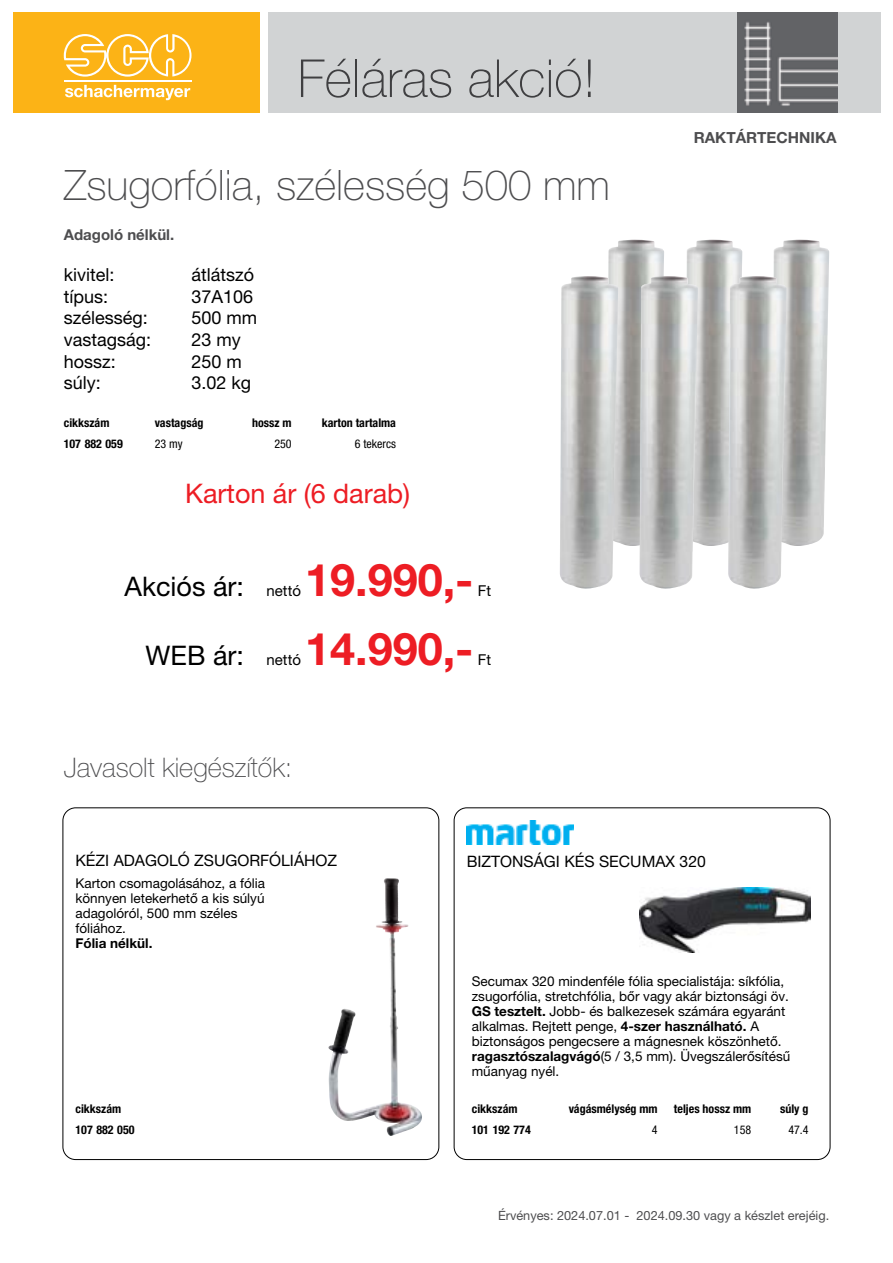
<style>
.page{position:relative;width:893px;height:1263px;background:#fff}
.page>*{position:absolute;margin:0;border:0;box-sizing:border-box;transform-origin:0 0}
.t1{font:100 52.5px "Helvetica Neue LT Pro";color:#4d4d4f}
.t2{font:700 45px "Helvetica Neue LT Pro";color:#ed1d24}
.t3{font:100 42px "Helvetica Neue LT Pro";color:#4d4d4f}
.t4{font:27px "Helvetica Neue LT Pro";color:#000}
.t5{font:100 27px "Helvetica Neue LT Pro";color:#4d4d4f}
.t6{font:27px "Helvetica Neue LT Pro";color:#ed1d24}
.t7{font:18px "Helvetica Neue LT Pro";color:#000}
.t8{font:15.75px "Helvetica Neue LT Pro";color:#000}
.t9{font:700 15.3px "Helvetica Neue LT Pro";color:#4d4d4f}
.t10{font:700 15px "Helvetica Neue LT Pro";color:#4d4d4f}
.t11{font:15px "Helvetica Neue LT Pro";color:#000}
.t12{font:13.5px/15px "Helvetica Neue LT Pro";color:#000}
.t13{font:700 13.5px "Helvetica Neue LT Pro";color:#000}
.t14{font:12.75px "Helvetica Neue LT Pro";color:#4d4d4f}
.t15{font:700 condensed 12px/21px "Helvetica Neue LT Pro";color:#000}
.t16{font:condensed 12px "Helvetica Neue LT Pro";color:#000}
.s1{font-size:15px}
.s2{font-weight:700}
</style>
<div class="page">
<div style="left:13px;top:13px;width:246px;height:100px;background:#fcb316"></div>
<div style="left:268px;top:13px;width:612px;height:100px;background:#d1d3d4"></div>
<svg style="left:64px;top:34px;width:128px;height:43px"></svg>
<svg style="left:65px;top:85px;width:125px;height:15px"></svg>
<hr style="left:64px;top:81px;width:128px;height:1px;background:#fff">
<img style="left:737px;top:13px;width:100px;height:100px">
<div style="left:63px;top:808px;width:376px;height:352px;border:1px solid #000;border-radius:13px"></div>
<img style="left:328px;top:881px;width:94px;height:255px">
<div style="left:454px;top:808px;width:376px;height:352px;border:1px solid #000;border-radius:13px"></div>
<img style="left:467px;top:820px;width:106px;height:24px">
<img style="left:640px;top:887px;width:170px;height:65px">
<img style="left:608px;top:240px;width:56px;height:306px">
<img style="left:686px;top:240px;width:56px;height:306px">
<img style="left:773px;top:240px;width:56px;height:306px">
<img style="left:560px;top:276px;width:58px;height:313px">
<img style="left:640px;top:276px;width:58px;height:313px">
<img style="left:728px;top:276px;width:58px;height:313px">
<h1 class="t1" style="left:298px;top:48px;width:300px">Féláras akció!</h1>
<h3 class="t3" style="left:64px;top:161px;width:548px">Zsugorfólia, szélesség 500 mm</h3>
<p class="t10" style="left:64px;top:225px;width:112px">Adagoló nélkül.</p>
<h3 class="t7" style="left:64px;top:264px;width:52px">kivitel:</h3>
<h3 class="t7" style="left:191px;top:264px;width:64px">átlátszó</h3>
<h3 class="t7" style="left:64px;top:286px;width:46px">típus:</h3>
<h3 class="t7" style="left:191px;top:286px;width:63px">37A106</h3>
<h3 class="t7" style="left:64px;top:307px;width:85px">szélesség:</h3>
<h3 class="t7" style="left:191px;top:307px;width:67px">500 mm</h3>
<h3 class="t7" style="left:64px;top:329px;width:89px">vastagság:</h3>
<h3 class="t7" style="left:191px;top:329px;width:51px">23 my</h3>
<h3 class="t7" style="left:64px;top:350px;width:53px">hossz:</h3>
<h3 class="t7" style="left:191px;top:350px;width:52px">250 m</h3>
<h3 class="t7" style="left:64px;top:372px;width:39px">súly:</h3>
<h3 class="t7" style="left:191px;top:372px;width:61px">3.02 kg</h3>
<p class="t15" style="left:64px;top:412px;width:47px">cikkszám</p>
<p class="t15" style="left:155px;top:412px;width:50px">vastagság</p>
<p class="t15" style="left:252px;top:412px;width:41px">hossz m</p>
<p class="t15" style="left:322px;top:412px;width:76px">karton tartalma</p>
<p class="t15" style="left:64px;top:433px;width:61px">107 882 059</p>
<p class="t16" style="left:155px;top:436px;width:29px">23 my</p>
<p class="t16" style="left:274px;top:436px;width:19px">250</p>
<p class="t16" style="left:355px;top:436px;width:43px">6 tekercs</p>
<h3 class="t6" style="left:185px;top:477px;width:227px">Karton ár (6 darab)</h3>
<h3 class="t4" style="left:125px;top:570px;width:178px">Akciós ár: <span class="s1">nettó</span></h3>
<h2 class="t2" style="left:305px;top:552px;width:170px">19.990,-</h2>
<p class="t11" style="left:478px;top:581px;width:15px">Ft</p>
<h3 class="t4" style="left:146px;top:639px;width:157px">WEB ár: <span class="s1">nettó</span></h3>
<h2 class="t2" style="left:305px;top:621px;width:170px">14.990,-</h2>
<p class="t11" style="left:478px;top:650px;width:15px">Ft</p>
<h3 class="t5" style="left:64px;top:752px;width:230px">Javasolt kiegészítők:</h3>
<p class="t9" style="left:694px;top:128px;width:144px">RAKTÁRTECHNIKA</p>
<p class="t8" style="left:75px;top:850px;width:263px">KÉZI ADAGOLÓ ZSUGORFÓLIÁHOZ</p>
<p class="t12" style="left:75px;top:875px;width:191px">Karton csomagolásához, a fólia könnyen letekerhető a kis súlyú adagolóról, 500 mm széles fóliához.</p>
<p class="t13" style="left:75px;top:935px;width:78px">Fólia nélkül.</p>
<p class="t15" style="left:75px;top:1097px;width:61px">cikkszám<br>107 882 050</p>
<p class="t8" style="left:467px;top:852px;width:241px">BIZTONSÁGI KÉS SECUMAX 320</p>
<p class="t12" style="left:472px;top:973px;width:320px">Secumax 320 mindenféle fólia specialistája: síkfólia, zsugorfólia, stretchfólia, bőr vagy akár biztonsági öv.<br><span class="s2">GS tesztelt.</span> Jobb- és balkezesek számára egyaránt alkalmas. Rejtett penge, <span class="s2">4-szer használható.</span> A biztonságos pengecsere a mágnesnek köszönhető. <span class="s2">ragasztószalagvágó</span>(5 / 3,5 mm). Üvegszálerősítésű műanyag nyél.</p>
<p class="t15" style="left:472px;top:1097px;width:47px">cikkszám</p>
<p class="t15" style="left:569px;top:1097px;width:90px">vágásmélység mm</p>
<p class="t15" style="left:674px;top:1097px;width:79px">teljes hossz mm</p>
<p class="t15" style="left:780px;top:1097px;width:30px">súly g</p>
<p class="t15" style="left:472px;top:1118px;width:61px">101 192 774</p>
<p class="t16" style="left:652px;top:1122px;width:7px">4</p>
<p class="t16" style="left:734px;top:1122px;width:19px">158</p>
<p class="t16" style="left:788px;top:1122px;width:22px">47.4</p>
<p class="t14" style="left:498px;top:1208px;width:333px">Érvényes: 2024.07.01 - 2024.09.30 vagy a készlet erejéig.</p>
</div>
